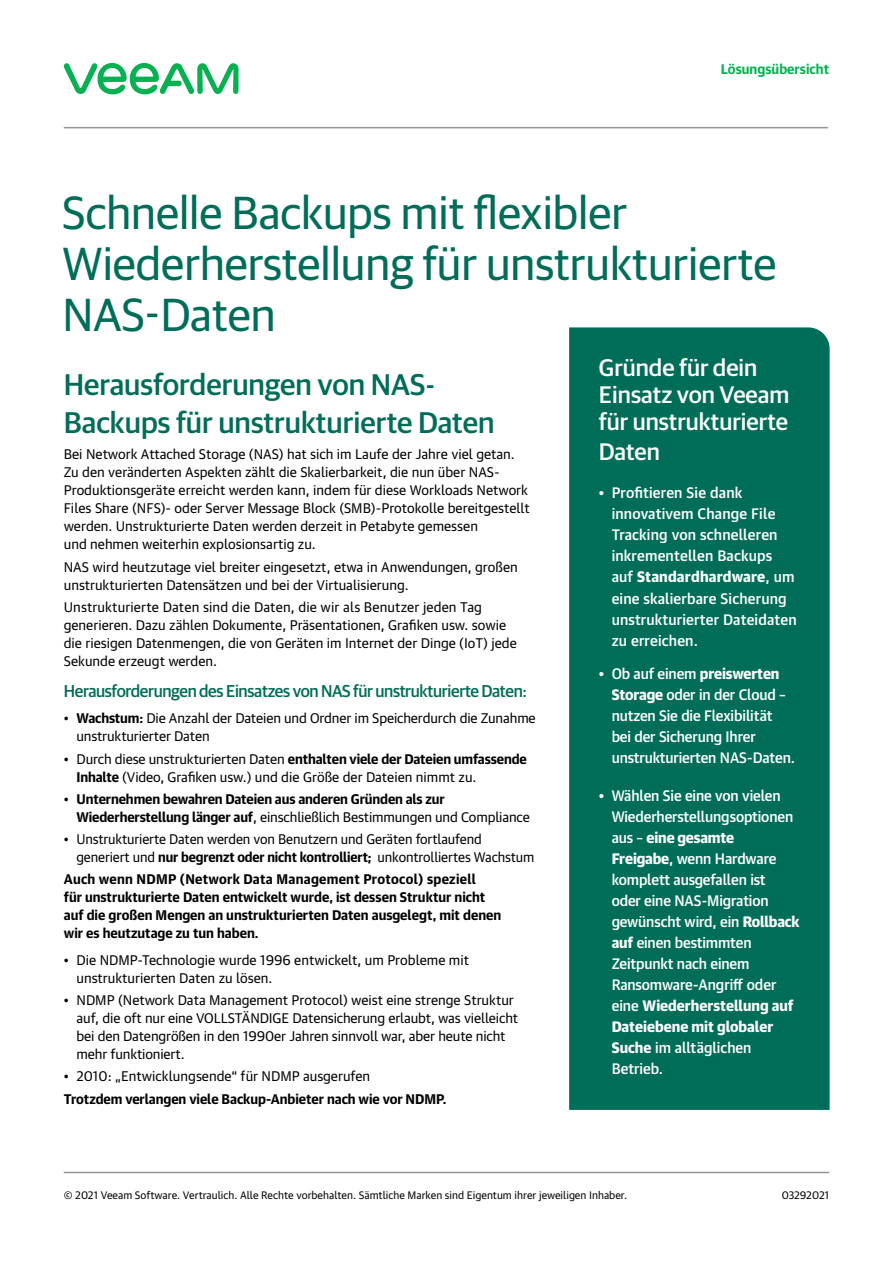
<style>
.page{position:relative;width:893px;height:1263px;background:#fff}
.page>*{position:absolute;margin:0;border:0;box-sizing:border-box;transform-origin:0 0}
.t1{font:46.5px/51px "Guardian Sans Cy";color:#006d58}
.t2{font:500 30px/37.5px "Guardian Sans Cy";color:#006d58}
.t3{font:500 24px/27px "Guardian Sans Cy";color:#fff}
.t4{font:500 17.25px "Guardian Sans Cy";letter-spacing:-.02em;color:#006d58}
.t5{font:500 14.7px/21px "Guardian Text Sans Cy";letter-spacing:-.01em;color:#fff}
.t6{font:500 14.7px/21px "Guardian Text Sans Cy";letter-spacing:.01em;color:#fff}
.t7{font:13.5px/18px "Guardian Text Sans Cy";color:#000}
.t8{font:700 13.5px/18px "Guardian Text Sans Cy";color:#000}
.t9{font:700 13.5px "Guardian Text Sans Cy";color:#07b152}
.t10{font:10.5px "Guardian Text Sans Cy";color:#000}
.s1{font-weight:700}
.s2{font-weight:400}
.s3{font-weight:900}
</style>
<div class="page">
<hr style="left:64px;top:127px;width:764px;height:1px;background:#939598">
<hr style="left:64px;top:1172px;width:765px;height:1px;background:#939598">
<svg style="left:63px;top:63px;width:176px;height:31px"></svg>
<div style="left:569px;top:327px;width:261px;height:783px;background:#006d58"></div>
<p class="t9" style="left:721px;top:57px;width:110px">Lösungsübersicht</p>
<h1 class="t1" style="left:63px;top:183px;width:715px">Schnelle Backups mit flexibler<br>Wiederherstellung für unstrukturierte<br>NAS-Daten</h1>
<h2 class="t2" style="left:64px;top:364px;width:432px">Herausforderungen von NAS-<br>Backups für unstrukturierte Daten</h2>
<p class="t7" style="left:64px;top:444px;width:467px">Bei Network Attached Storage (NAS) hat sich im Laufe der Jahre viel getan.<br>Zu den veränderten Aspekten zählt die Skalierbarkeit, die nun über NAS-Produktionsgeräte erreicht werden kann, indem für diese Workloads Network Files Share (NFS)- oder Server Message Block (SMB)-Protokolle bereitgestellt werden. Unstrukturierte Daten werden derzeit in Petabyte gemessen<br>und nehmen weiterhin explosionsartig zu.</p>
<p class="t7" style="left:64px;top:556px;width:455px">NAS wird heutzutage viel breiter eingesetzt, etwa in Anwendungen, großen unstrukturierten Datensätzen und bei der Virtualisierung.</p>
<p class="t7" style="left:64px;top:596px;width:455px">Unstrukturierte Daten sind die Daten, die wir als Benutzer jeden Tag generieren. Dazu zählen Dokumente, Präsentationen, Grafiken usw. sowie die riesigen Datenmengen, die von Geräten im Internet der Dinge (IoT) jede Sekunde erzeugt werden.</p>
<p class="t4" style="left:64px;top:678px;width:465px">Herausforderungen des Einsatzes von NAS für unstrukturierte Daten:</p>
<p class="t7" style="left:77px;top:708px;width:461px;text-indent:-13px">• <span class="s1">Wachstum:</span> Die Anzahl der Dateien und Ordner im Speicherdurch die Zunahme unstrukturierter Daten</p>
<p class="t7" style="left:77px;top:748px;width:452px;text-indent:-13px">• Durch diese unstrukturierten Daten <span class="s1">enthalten viele der Dateien umfassende<br>Inhalte</span> (Video, Grafiken usw.) und die Größe der Dateien nimmt zu.</p>
<p class="t8" style="left:77px;top:788px;width:455px;text-indent:-13px"><span class="s2">•</span> Unternehmen bewahren Dateien aus anderen Gründen als zur<br>Wiederherstellung länger auf<span class="s2">, einschließlich Bestimmungen und Compliance</span></p>
<p class="t7" style="left:77px;top:829px;width:459px;text-indent:-13px">• Unstrukturierte Daten werden von Benutzern und Geräten fortlaufend generiert und <span class="s1">nur begrenzt oder nicht kontrolliert;</span> unkontrolliertes Wachstum</p>
<p class="t8" style="left:64px;top:869px;width:439px">Auch wenn NDMP (Network Data Management Protocol) speziell<br>für unstrukturierte Daten entwickelt wurde, ist dessen Struktur nicht auf die großen Mengen an unstrukturierten Daten ausgelegt, mit denen wir es heutzutage zu tun haben.</p>
<p class="t7" style="left:77px;top:950px;width:394px;text-indent:-13px">• Die NDMP-Technologie wurde 1996 entwickelt, um Probleme mit unstrukturierten Daten zu lösen.</p>
<p class="t7" style="left:77px;top:990px;width:443px;text-indent:-13px">• NDMP (Network Data Management Protocol) weist eine strenge Struktur auf, die oft nur eine VOLLSTÄNDIGE Datensicherung erlaubt, was vielleicht bei den Datengrößen in den 1990er Jahren sinnvoll war, aber heute nicht mehr funktioniert.</p>
<p class="t7" style="left:64px;top:1066px;width:308px">• 2010: „Entwicklungsende“ für NDMP ausgerufen</p>
<p class="t8" style="left:64px;top:1088px;width:384px">Trotzdem verlangen viele Backup-Anbieter nach wie vor NDMP.</p>
<h3 class="t3" style="left:599px;top:353px;width:192px">Gründe für dein<br>Einsatz von Veeam für unstrukturierte</h3>
<h3 class="t3" style="left:599px;top:437px;width:63px">Daten</h3>
<p class="t6" style="left:612px;top:481px;width:187px;text-indent:-13px">• Profitieren Sie dank innovativem Change File<br>Tracking von schnelleren inkrementellen Backups auf <span class="s3">Standardhardware</span>, um eine skalierbare Sicherung unstrukturierter Dateidaten zu erreichen.</p>
<p class="t5" style="left:612px;top:662px;width:185px;text-indent:-13px">• Ob auf einem <span class="s3">preiswerten<br>Storage</span> oder in der Cloud – nutzen Sie die Flexibilität bei der Sicherung Ihrer unstrukturierten NAS-Daten.</p>
<p class="t5" style="left:612px;top:784px;width:190px;text-indent:-13px">• Wählen Sie eine von vielen<br>Wiederherstellungsoptionen aus – <span class="s3">eine gesamte<br>Freigabe</span>, wenn Hardware komplett ausgefallen ist<br>oder eine NAS-Migration gewünscht wird, ein <span class="s3">Rollback auf</span> einen bestimmten<br>Zeitpunkt nach einem<br>Ransomware-Angriff oder eine <span class="s3">Wiederherstellung auf<br>Dateiebene mit globaler<br>Suche</span> im alltäglichen<br>Betrieb.</p>
<p class="t10" style="left:64px;top:1186px;width:565px">© 2021 Veeam Software. Vertraulich. Alle Rechte vorbehalten. Sämtliche Marken sind Eigentum ihrer jeweiligen Inhaber.</p>
<p class="t10" style="left:782px;top:1186px;width:49px">03292021</p>
</div>
